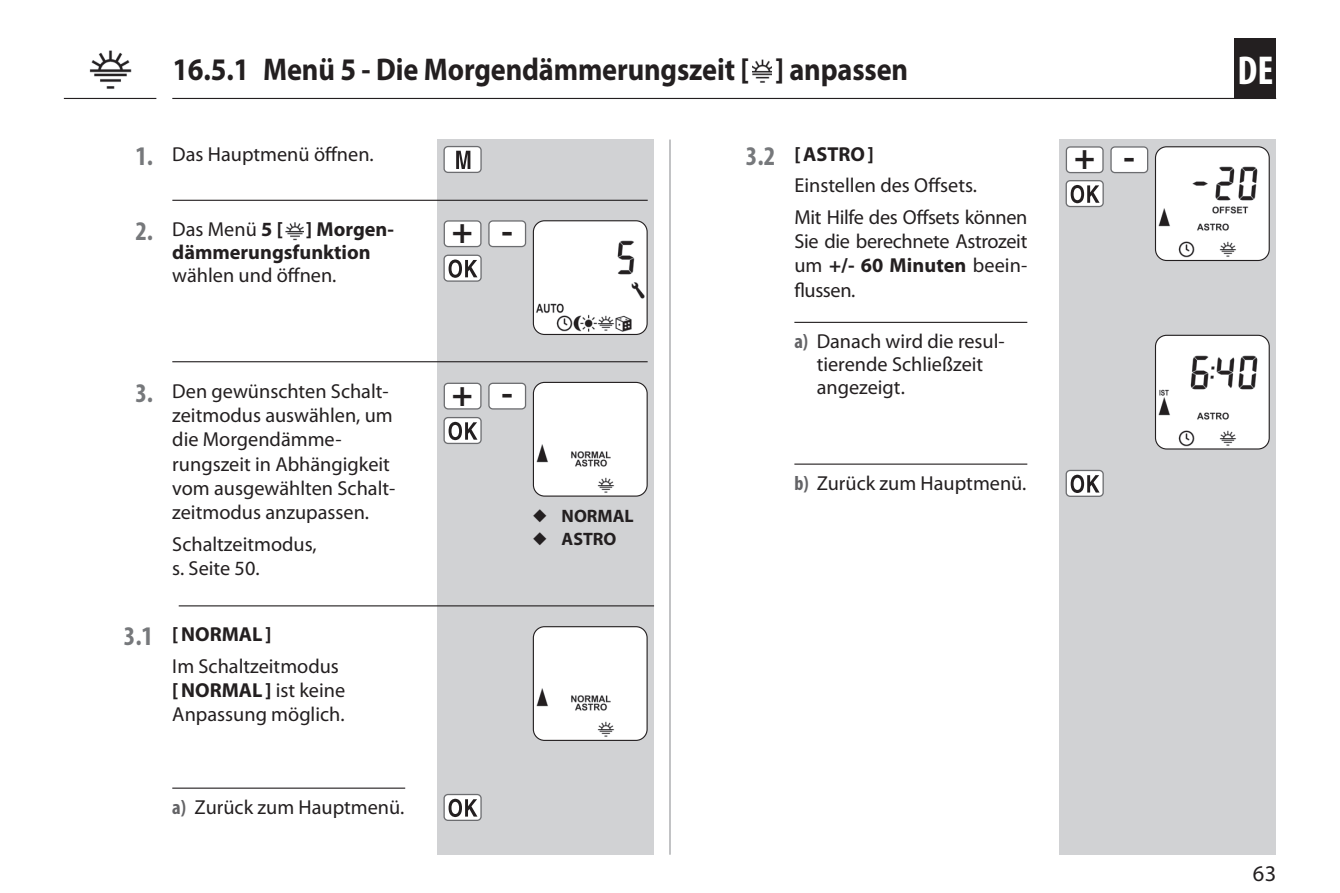
<style>
.page{position:relative;width:1340px;height:893px;background:#fff}
.page>*{position:absolute;margin:0;border:0;box-sizing:border-box;transform-origin:0 0}
.t1{font:700 condensed 40.5px "Myriad Pro";color:#fff}
.t2{font:700 35.32px "Myriad Pro";color:#231f20}
.t3{font:700 31.5px "Myriad Pro";letter-spacing:-.005em;color:#231f20;scale:.9 1}
.t4{font:22.5px "Myriad Pro";color:#231f20}
.Fließtext_nach_Handl{font:20.25px/24.3px "Myriad Pro";color:#231f20}
.t5{font:700 20.25px/22.9px "Myriad Pro";color:#231f20}
.t6{font:700 18px "Myriad Pro";color:#231f20}
.s1{font-weight:700;font-stretch:condensed;font-size:27px;color:#76787b}
.s2{font-stretch:condensed;font-size:27px;color:#76787b}
.s3{font-weight:400}
.s4{font-weight:700}
.s5{font-weight:700;font-stretch:condensed;color:#636366}
</style>
<div class="page">
<hr style="left:172px;top:98px;width:1104px;height:1px;background:#231f20">
<hr style="left:64px;top:98px;width:92px;height:1px;background:#231f20">
<hr style="left:669px;top:140px;width:1px;height:715px;background:#939598">
<div style="left:437px;top:140px;width:217px;height:715px;background:#d1d2d4"></div>
<div style="left:1059px;top:140px;width:217px;height:715px;background:#d1d2d4"></div>
<div style="left:1234px;top:38px;width:42px;height:61px;background:#231f20"></div>
<hr style="left:172px;top:200px;width:475px;height:1px;background:#231f20">
<hr style="left:172px;top:361px;width:475px;height:1px;background:#231f20">
<div style="left:444px;top:147px;width:37px;height:25px;background:#fff;border-radius:4px"></div>
<div style="left:443px;top:146px;width:38px;height:27px;border:1px solid #6c6d70;border-radius:4px"></div>
<svg style="left:456px;top:151px;width:14px;height:18px"></svg>
<img style="left:533px;top:221px;width:114px;height:113px">
<div style="left:533px;top:220px;width:114px;height:115px;border:1px solid #231f20;border-radius:11px"></div>
<div style="left:444px;top:221px;width:37px;height:26px;background:#fff;border-radius:4px"></div>
<div style="left:443px;top:220px;width:38px;height:27px;border:1px solid #6c6d70;border-radius:4px"></div>
<div style="left:489px;top:221px;width:36px;height:26px;background:#fff;border-radius:4px"></div>
<div style="left:488px;top:220px;width:38px;height:27px;border:1px solid #6c6d70;border-radius:4px"></div>
<div style="left:444px;top:255px;width:37px;height:26px;background:#fff;border-radius:4px"></div>
<div style="left:443px;top:255px;width:38px;height:27px;border:1px solid #6c6d70;border-radius:4px"></div>
<svg style="left:448px;top:259px;width:29px;height:19px"></svg>
<hr style="left:179px;top:605px;width:475px;height:1px;background:#231f20">
<div style="left:444px;top:794px;width:37px;height:26px;background:#fff;border-radius:4px"></div>
<div style="left:443px;top:794px;width:38px;height:27px;border:1px solid #6c6d70;border-radius:4px"></div>
<svg style="left:448px;top:799px;width:29px;height:18px"></svg>
<img style="left:533px;top:382px;width:114px;height:114px">
<div style="left:533px;top:382px;width:114px;height:115px;border:1px solid #231f20;border-radius:11px"></div>
<img style="left:1156px;top:147px;width:113px;height:113px">
<div style="left:1154px;top:146px;width:115px;height:115px;border:1px solid #231f20;border-radius:11px"></div>
<div style="left:1066px;top:147px;width:36px;height:26px;background:#fff;border-radius:4px"></div>
<div style="left:1065px;top:146px;width:38px;height:27px;border:1px solid #6c6d70;border-radius:4px"></div>
<div style="left:1111px;top:147px;width:36px;height:26px;background:#fff;border-radius:4px"></div>
<div style="left:1110px;top:146px;width:38px;height:27px;border:1px solid #6c6d70;border-radius:4px"></div>
<div style="left:1066px;top:181px;width:37px;height:26px;background:#fff;border-radius:4px"></div>
<div style="left:1065px;top:180px;width:38px;height:27px;border:1px solid #6c6d70;border-radius:4px"></div>
<svg style="left:1070px;top:185px;width:29px;height:18px"></svg>
<img style="left:1156px;top:335px;width:113px;height:114px">
<div style="left:1154px;top:335px;width:115px;height:115px;border:1px solid #231f20;border-radius:11px"></div>
<div style="left:1066px;top:470px;width:37px;height:26px;background:#fff;border-radius:4px"></div>
<div style="left:1065px;top:470px;width:38px;height:27px;border:1px solid #6c6d70;border-radius:4px"></div>
<svg style="left:1070px;top:475px;width:29px;height:18px"></svg>
<img style="left:285px;top:222px;width:18px;height:18px">
<img style="left:89px;top:50px;width:42px;height:39px">
<img style="left:752px;top:59px;width:19px;height:24px">
<hr style="left:172px;top:788px;width:233px;height:1px;background:#231f20">
<hr style="left:794px;top:322px;width:233px;height:1px;background:#231f20">
<hr style="left:794px;top:464px;width:233px;height:1px;background:#231f20">
<div style="left:444px;top:383px;width:37px;height:26px;background:#fff;border-radius:4px"></div>
<div style="left:443px;top:383px;width:38px;height:27px;border:1px solid #6c6d70;border-radius:4px"></div>
<div style="left:489px;top:383px;width:36px;height:26px;background:#fff;border-radius:4px"></div>
<div style="left:488px;top:383px;width:38px;height:27px;border:1px solid #6c6d70;border-radius:4px"></div>
<div style="left:444px;top:418px;width:37px;height:25px;background:#fff;border-radius:4px"></div>
<div style="left:443px;top:417px;width:38px;height:27px;border:1px solid #6c6d70;border-radius:4px"></div>
<svg style="left:448px;top:422px;width:29px;height:18px"></svg>
<img style="left:533px;top:627px;width:114px;height:113px">
<div style="left:533px;top:626px;width:114px;height:115px;border:1px solid #231f20;border-radius:11px"></div>
<p class="t3" style="left:172px;top:52px;width:819px">16.5.1 Menü 5 - Die Morgendämmerungszeit [ ] anpassen</p>
<p class="Fließtext_nach_Handl" style="left:135px;top:143px;width:240px"><span class="s1">1.</span> Das Hauptmenü öffnen.</p>
<p class="t5" style="left:172px;top:218px;width:223px;text-indent:-37px"><span class="s2">2.</span> <span class="s3">Das Menü</span> 5 [ ] Morgen&shy;dämmerungsfunktion <span class="s3">wählen und öffnen.</span></p>
<p class="Fließtext_nach_Handl" style="left:172px;top:379px;width:224px;text-indent:-37px"><span class="s1">3.</span> Den gewünschten Schalt&shy;zeitmodus auswählen, um die Morgendämme&shy;rungszeit in Abhängigkeit vom ausgewählten Schalt&shy;zeitmodus anzupassen.</p>
<p class="Fließtext_nach_Handl" style="left:172px;top:532px;width:146px">Schaltzeitmodus, s. Seite 50.</p>
<p class="t5" style="left:124px;top:623px;width:149px"><span class="s2">3.1</span> [NORMAL]</p>
<p class="Fließtext_nach_Handl" style="left:172px;top:654px;width:174px">Im Schaltzeitmodus <span class="s4">[NORMAL]</span> ist keine<br>Anpassung möglich.</p>
<p class="Fließtext_nach_Handl" style="left:172px;top:796px;width:233px"><span class="s5">a)</span> Zurück zum Hauptmenü.</p>
<p class="t2" style="left:452px;top:208px;width:23px">+</p>
<p class="t2" style="left:501px;top:208px;width:13px">-</p>
<p class="t2" style="left:452px;top:371px;width:23px">+</p>
<p class="t2" style="left:501px;top:370px;width:13px">-</p>
<p class="t6" style="left:533px;top:506px;width:102px">◆ NORMAL</p>
<p class="t6" style="left:533px;top:528px;width:85px">◆ ASTRO</p>
<p class="t5" style="left:746px;top:143px;width:129px"><span class="s2">3.2</span> [ASTRO]</p>
<p class="Fließtext_nach_Handl" style="left:794px;top:174px;width:184px">Einstellen des Offsets.</p>
<p class="Fließtext_nach_Handl" style="left:794px;top:205px;width:234px;text-align:justify">Mit Hilfe des Offsets können Sie die berechnete Astrozeit um <span class="s4">+/- 60 Minuten</span> beein&shy;flussen.</p>
<p class="Fließtext_nach_Handl" style="left:816px;top:331px;width:189px;line-height:22.9px;text-indent:-22px"><span class="s5">a)</span> Danach wird die resul&shy;tierende Schließzeit angezeigt.</p>
<p class="Fließtext_nach_Handl" style="left:794px;top:472px;width:233px"><span class="s5">b)</span> Zurück zum Hauptmenü.</p>
<p class="t2" style="left:1074px;top:134px;width:23px">+</p>
<p class="t2" style="left:1123px;top:134px;width:13px">-</p>
<h1 class="t1" style="left:1237px;top:48px;width:37px">DE</h1>
<p class="t4" style="left:1252px;top:861px;width:25px">63</p>
</div>
